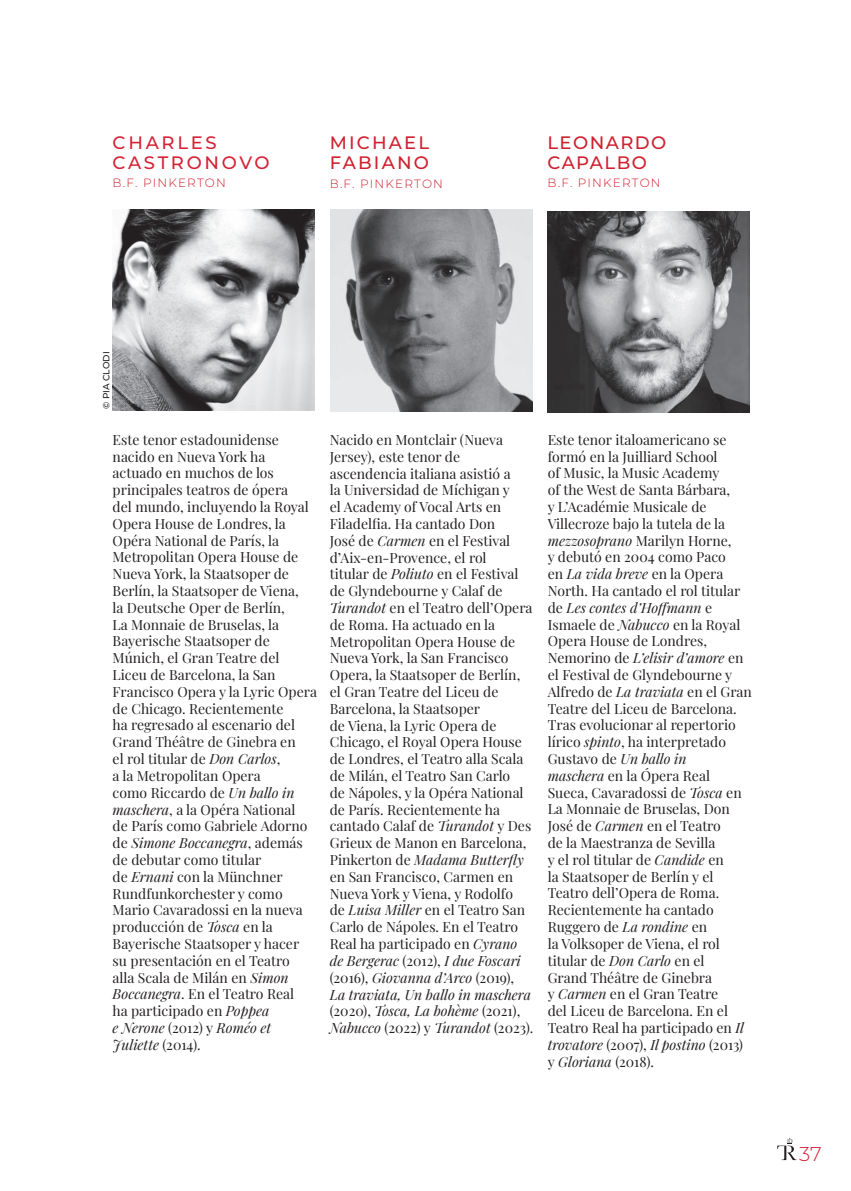
<style>
.page{position:relative;width:851px;height:1191px;background:#fff}
.page>*{position:absolute;margin:0;border:0;box-sizing:border-box;transform-origin:0 0}
.t1{font:300 20px "Montserrat";color:#d52236}
.t2{font:500 18px/20px "Montserrat";letter-spacing:.15em;color:#d52236}
.t3{font:500 18px/20px "Montserrat";letter-spacing:.08em;color:#cf202f}
.t4{font:500 18px/20px "Montserrat";letter-spacing:.12em;color:#cf202f}
.t5{font:14px/16.8px "Playfair Display";color:#231f20}
.t6{font:300 12px "Montserrat";letter-spacing:.1em;color:#cf202f}
.t7{font:500 9px "Montserrat";color:#231f20}
.s1{font-style:italic}
</style>
<div class="page">
<svg style="left:777px;top:1138px;width:19px;height:22px"></svg>
<img style="left:112px;top:209px;width:202px;height:201px">
<img style="left:330px;top:210px;width:202px;height:201px">
<img style="left:547px;top:211px;width:202px;height:201px">
<p class="t2" style="left:113px;top:132px;width:158px">CHARLES<br>CASTRONOVO</p>
<p class="t6" style="left:113px;top:175px;width:115px">B.F. PINKERTON</p>
<p class="t4" style="left:330px;top:133px;width:101px">MICHAEL<br>FABIANO</p>
<p class="t6" style="left:330px;top:175px;width:115px">B.F. PINKERTON</p>
<p class="t3" style="left:547px;top:132px;width:120px">LEONARDO<br>CAPALBO</p>
<p class="t6" style="left:547px;top:175px;width:115px">B.F. PINKERTON</p>
<p class="t7" style="left:100px;top:409px;width:59px;rotate:-90deg">© PIA CLODI</p>
<p class="t5" style="left:113px;top:430px;width:206px">Este tenor estadounidense nacido en Nueva York ha actuado en muchos de los principales teatros de ópera<br>del mundo, incluyendo la Royal<br>Opera House de Londres, la<br>Opéra National de París, la<br>Metropolitan Opera House de<br>Nueva York, la Staatsoper de<br>Berlín, la Staatsoper de Viena,<br>la Deutsche Oper de Berlín,<br>La Monnaie de Bruselas, la<br>Bayerische Staatsoper de<br>Múnich, el Gran Teatre del<br>Liceu de Barcelona, la San<br>Francisco Opera y la Lyric Opera de Chicago. Recientemente<br>ha regresado al escenario del<br>Grand Théâtre de Ginebra en<br>el rol titular de <span class="s1">Don Carlos</span>,<br>a la Metropolitan Opera<br>como Riccardo de <span class="s1">Un ballo in maschera</span>, a la Opéra National<br>de París como Gabriele Adorno de <span class="s1">Simone Boccanegra</span>, además de debutar como titular<br>de <span class="s1">Ernani</span> con la Münchner<br>Rundfunkorchester y como<br>Mario Cavaradossi en la nueva producción de <span class="s1">Tosca</span> en la<br>Bayerische Staatsoper y hacer su presentación en el Teatro<br>alla Scala de Milán en <span class="s1">Simon<br>Boccanegra</span>. En el Teatro Real<br>ha participado en <span class="s1">Poppea<br>e Nerone</span> (2012) y <span class="s1">Roméo et<br>Juliette</span> (2014).</p>
<p class="t5" style="left:330px;top:430px;width:205px">Nacido en Montclair (Nueva<br>Jersey), este tenor de ascendencia italiana asistió a<br>la Universidad de Míchigan y<br>el Academy of Vocal Arts en<br>Filadelfia. Ha cantado Don<br>José de <span class="s1">Carmen</span> en el Festival d’Aix-en-Provence, el rol<br>titular de <span class="s1">Poliuto</span> en el Festival de Glyndebourne y Calaf de<br><span class="s1">Turandot</span> en el Teatro dell’Opera de Roma. Ha actuado en la<br>Metropolitan Opera House de<br>Nueva York, la San Francisco<br>Opera, la Staatsoper de Berlín, el Gran Teatre del Liceu de<br>Barcelona, la Staatsoper<br>de Viena, la Lyric Opera de<br>Chicago, el Royal Opera House de Londres, el Teatro alla Scala de Milán, el Teatro San Carlo<br>de Nápoles, y la Opéra National de París. Recientemente ha cantado Calaf de <span class="s1">Turandot</span> y Des<br>Grieux de Manon en Barcelona,<br>Pinkerton de <span class="s1">Madama Butterfly </span>en San Francisco, Carmen en<br>Nueva York y Viena, y Rodolfo<br>de <span class="s1">Luisa Miller</span> en el Teatro San<br>Carlo de Nápoles. En el Teatro<br>Real ha participado en <span class="s1">Cyrano de Bergerac</span> (2012), <span class="s1">I due Foscari </span>(2016), <span class="s1">Giovanna d’Arco</span> (2019),<br><span class="s1">La traviata, Un ballo in maschera </span>(2020), <span class="s1">Tosca, La bohème</span> (2021),<br><span class="s1">Nabucco</span> (2022) y <span class="s1">Turandot</span> (2023).</p>
<p class="t5" style="left:547px;top:430px;width:206px">Este tenor italoamericano se formó en la Juilliard School<br>of Music, la Music Academy<br>of the West de Santa Bárbara,<br>y L’Académie Musicale de<br>Villecroze bajo la tutela de la <span class="s1">mezzosoprano</span> Marilyn Horne,<br>y debutó en 2004 como Paco<br>en <span class="s1">La vida breve</span> en la Opera<br>North. Ha cantado el rol titular de <span class="s1">Les contes d’Hoffmann</span> e<br>Ismaele de <span class="s1">Nabucco</span> en la Royal<br>Opera House de Londres,<br>Nemorino de <span class="s1">L’elisir d’amore</span> en el Festival de Glyndebourne y<br>Alfredo de <span class="s1">La traviata</span> en el Gran<br>Teatre del Liceu de Barcelona.<br>Tras evolucionar al repertorio lírico <span class="s1">spinto</span>, ha interpretado<br>Gustavo de <span class="s1">Un ballo in<br>maschera</span> en la Ópera Real<br>Sueca, Cavaradossi de <span class="s1">Tosca</span> en<br>La Monnaie de Bruselas, Don<br>José de <span class="s1">Carmen</span> en el Teatro<br>de la Maestranza de Sevilla<br>y el rol titular de <span class="s1">Candide</span> en<br>la Staatsoper de Berlín y el<br>Teatro dell’Opera de Roma.<br>Recientemente ha cantado<br>Ruggero de <span class="s1">La rondine</span> en<br>la Volksoper de Viena, el rol titular de <span class="s1">Don Carlo</span> en el<br>Grand Théâtre de Ginebra<br>y <span class="s1">Carmen</span> en el Gran Teatre<br>del Liceu de Barcelona. En el<br>Teatro Real ha participado en <span class="s1">Il trovatore</span> (2007), <span class="s1">Il postino</span> (2013) y <span class="s1">Gloriana</span> (2018).</p>
<h1 class="t1" style="left:799px;top:1140px;width:24px">37</h1>
</div>
